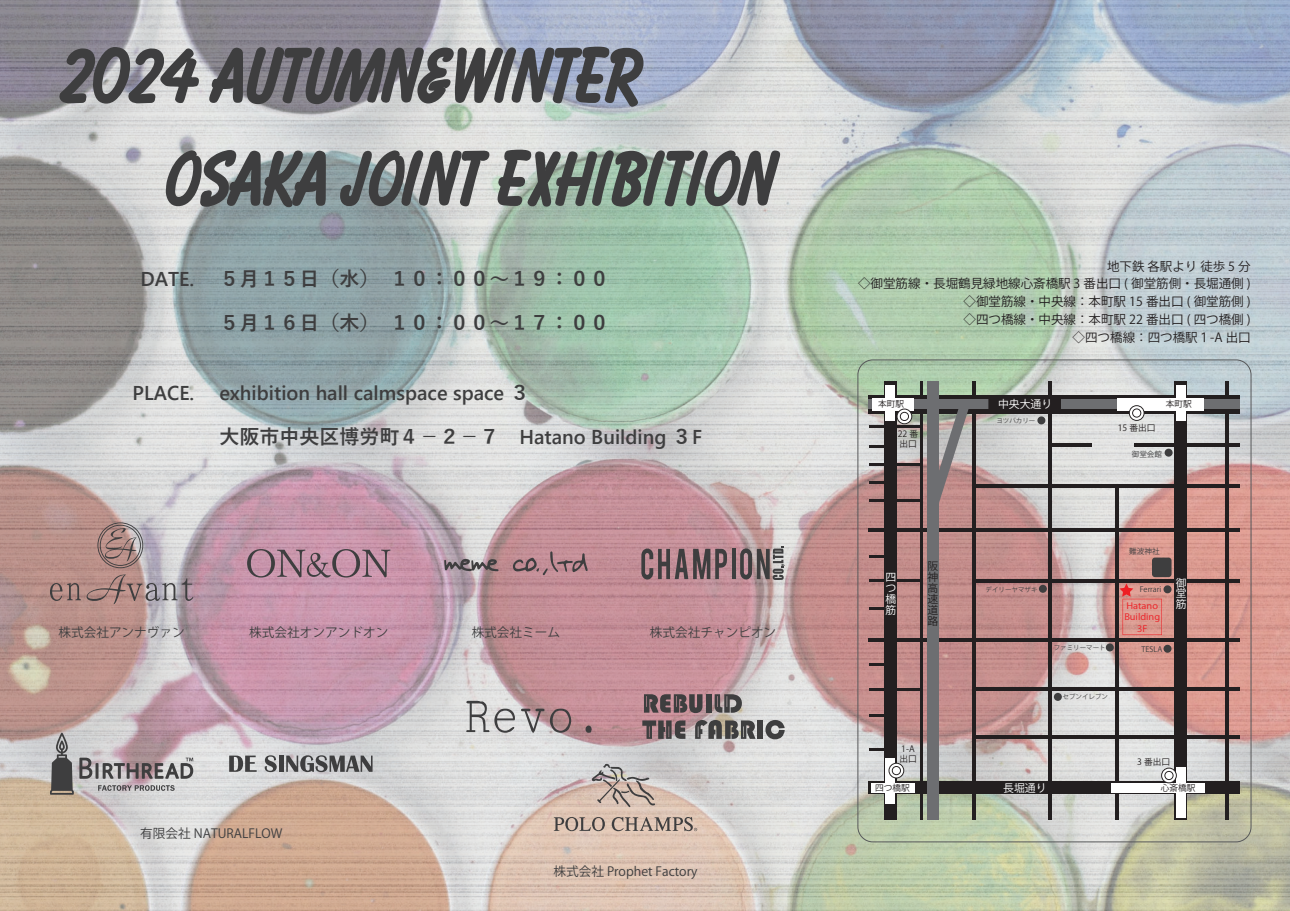
<style>
.page{position:relative;width:1290px;height:911px;background:#fff}
.page>*{position:absolute;margin:0;border:0;box-sizing:border-box;transform-origin:0 0}
.t1{font:67.12px/103px "Bassett H Normal";color:#3e3e3f}
.t2{font:700 20px/43.5px "Yu Gothic UI";color:#3e3e3f}
.t3{font:12.62px "Koz Go Pro";color:#3e3e3f}
.t4{font:12.5px/17.8px "Koz Go Pr 6 N";color:#231f20;text-align:right}
.t5{font:10.88px/10.9px "Koz Go Pr 6 N";color:#fff;text-align:justify}
.t6{font:10.88px/10.9px "Koz Go Pr 6 N";color:#231f20;text-align:justify}
.t7{font:8.75px/11.5px "Koz Go Pr 6 N";color:#ee1d23;text-align:center;scale:1.1 1}
.t8{font:8.62px/9.8px "Koz Go Pr 6 N";color:#231f20}
.t9{font:7.62px "Koz Go Pr 6 N";color:#3e3e3f}
.t10{font:6.5px "Koz Go Pr 6 N";color:#3e3e3f}
</style>
<div class="page">
<img style="left:0;top:0;width:1290px;height:911px">
<hr style="left:869px;top:528px;width:371px;height:4px;background:#231f20">
<hr style="left:869px;top:638px;width:371px;height:4px;background:#231f20">
<div style="left:869px;top:781px;width:371px;height:13px;background:#231f20"></div>
<div style="left:869px;top:395px;width:371px;height:18px;background:#231f20"></div>
<div style="left:1174px;top:382px;width:13px;height:438px;background:#231f20"></div>
<hr style="left:1225px;top:382px;width:4px;height:438px;background:#231f20">
<hr style="left:1115px;top:485px;width:4px;height:335px;background:#231f20">
<hr style="left:1048px;top:382px;width:4px;height:438px;background:#231f20">
<hr style="left:972px;top:382px;width:4px;height:438px;background:#231f20">
<hr style="left:920px;top:382px;width:3px;height:438px;background:#231f20">
<div style="left:884px;top:382px;width:12px;height:438px;background:#231f20"></div>
<div style="left:927px;top:382px;width:11px;height:438px;background:#6d6e71"></div>
<svg style="left:938px;top:409px;width:31px;height:99px;background:#a28f8e"></svg>
<svg style="left:976px;top:483px;width:264px;height:4px"></svg>
<hr style="left:974px;top:579px;width:266px;height:4px;background:#231f20">
<hr style="left:974px;top:687px;width:266px;height:4px;background:#231f20">
<hr style="left:974px;top:735px;width:266px;height:4px;background:#231f20">
<hr style="left:869px;top:425px;width:52px;height:3px;background:#231f20">
<hr style="left:869px;top:463px;width:52px;height:3px;background:#231f20">
<hr style="left:869px;top:499px;width:52px;height:3px;background:#231f20">
<hr style="left:869px;top:579px;width:52px;height:3px;background:#231f20">
<hr style="left:869px;top:688px;width:52px;height:2px;background:#231f20">
<hr style="left:869px;top:714px;width:16px;height:3px;background:#231f20">
<hr style="left:869px;top:663px;width:16px;height:3px;background:#231f20">
<hr style="left:869px;top:607px;width:16px;height:3px;background:#231f20">
<hr style="left:869px;top:555px;width:16px;height:3px;background:#231f20">
<hr style="left:869px;top:481px;width:16px;height:3px;background:#231f20">
<hr style="left:869px;top:445px;width:16px;height:3px;background:#231f20">
<hr style="left:1051px;top:443px;width:40px;height:4px;background:#231f20">
<hr style="left:1134px;top:443px;width:106px;height:4px;background:#231f20">
<hr style="left:869px;top:748px;width:16px;height:3px;background:#231f20">
<div style="left:869px;top:399px;width:371px;height:10px;background:#6d6e71"></div>
<div style="left:1117px;top:398px;width:86px;height:12px;background:#fff"></div>
<div style="left:1176px;top:384px;width:9px;height:36px;background:#fff"></div>
<div style="left:872px;top:398px;width:41px;height:12px;background:#fff"></div>
<div style="left:885px;top:385px;width:10px;height:35px;background:#fff"></div>
<div style="left:871px;top:783px;width:44px;height:9px;background:#fff"></div>
<div style="left:885px;top:759px;width:10px;height:45px;background:#fff"></div>
<div style="left:1111px;top:783px;width:93px;height:9px;background:#fff"></div>
<div style="left:1176px;top:766px;width:9px;height:51px;background:#fff"></div>
<svg style="left:988px;top:399px;width:72px;height:10px"></svg>
<svg style="left:888px;top:762px;width:16px;height:16px"></svg>
<svg style="left:1161px;top:767px;width:16px;height:16px"></svg>
<svg style="left:1129px;top:405px;width:15px;height:16px"></svg>
<svg style="left:896px;top:408px;width:16px;height:16px"></svg>
<div style="left:1037px;top:416px;width:8px;height:8px;background:#3e3e3f;border-radius:50%"></div>
<div style="left:1039px;top:585px;width:8px;height:8px;background:#3e3e3f;border-radius:50%"></div>
<div style="left:1164px;top:448px;width:8px;height:8px;background:#3e3e3f;border-radius:50%"></div>
<div style="left:1163px;top:585px;width:8px;height:8px;background:#3e3e3f;border-radius:50%"></div>
<div style="left:1163px;top:644px;width:8px;height:8px;background:#3e3e3f;border-radius:50%"></div>
<div style="left:1106px;top:643px;width:8px;height:8px;background:#3e3e3f;border-radius:50%"></div>
<div style="left:1054px;top:693px;width:8px;height:8px;background:#3e3e3f;border-radius:50%"></div>
<div style="left:1152px;top:557px;width:19px;height:20px;background:#3e3e3f;border-radius:3px"></div>
<svg style="left:1119px;top:583px;width:43px;height:52px;background:#db9288"></svg>
<svg style="left:50px;top:732px;width:143px;height:62px;background:#aaa1a4"></svg>
<svg style="left:229px;top:755px;width:28px;height:17px"></svg>
<svg style="left:265px;top:755px;width:12px;height:17px"></svg>
<hr style="left:279px;top:755px;width:4px;height:17px;background:#3e3e3f">
<svg style="left:286px;top:755px;width:86px;height:17px"></svg>
<svg style="left:50px;top:583px;width:31px;height:18px"></svg>
<svg style="left:87px;top:574px;width:106px;height:30px;background:#a79090"></svg>
<svg style="left:97px;top:522px;width:46px;height:46px;background:#a48985"></svg>
<svg style="left:247px;top:549px;width:143px;height:28px;background:#a67f90"></svg>
<svg style="left:444px;top:558px;width:54px;height:13px"></svg>
<svg style="left:512px;top:551px;width:76px;height:24px;background:#a97e85"></svg>
<svg style="left:641px;top:547px;width:86px;height:33px;background:#876a6f"></svg>
<hr style="left:732px;top:549px;width:3px;height:30px;background:#3e3e3f">
<svg style="left:740px;top:546px;width:45px;height:34px;background:#847879"></svg>
<svg style="left:466px;top:701px;width:49px;height:31px;background:#b8b7b7"></svg>
<svg style="left:521px;top:708px;width:23px;height:24px"></svg>
<svg style="left:550px;top:708px;width:21px;height:24px"></svg>
<svg style="left:585px;top:725px;width:7px;height:7px"></svg>
<div style="left:706px;top:694px;width:5px;height:18px;background:#3e3e3f"></div>
<div style="left:757px;top:720px;width:6px;height:19px;background:#3e3e3f"></div>
<svg style="left:765px;top:720px;width:20px;height:19px"></svg>
<svg style="left:642px;top:720px;width:43px;height:19px"></svg>
<svg style="left:695px;top:720px;width:60px;height:19px"></svg>
<svg style="left:644px;top:694px;width:58px;height:19px"></svg>
<svg style="left:714px;top:694px;width:28px;height:18px"></svg>
<svg style="left:591px;top:763px;width:65px;height:45px;background:#bdb0aa"></svg>
<svg style="left:554px;top:817px;width:51px;height:14px"></svg>
<svg style="left:612px;top:817px;width:85px;height:14px"></svg>
<h1 class="t1" style="left:160px;top:27px;width:611px;text-indent:-105px">2024 AUTUMN&amp;WINTER<br>OSAKA JOINT EXHIBITION</h1>
<p class="t2" style="left:140px;top:257px;width:55px">DATE.</p>
<p class="t2" style="left:133px;top:371px;width:63px">PLACE.</p>
<p class="t2" style="left:219px;top:257px;width:391px">５月１５日（水）　１０：００～１９：００<br>５月１６日（木）　１０：００～１７：００</p>
<p class="t2" style="left:219px;top:371px;width:484px">exhibition hall calmspace space ３<br>大阪市中央区博労町４－２－７　Hatano Building ３F</p>
<p class="t3" style="left:58px;top:624px;width:128px">株式会社アンナヴァン</p>
<p class="t3" style="left:249px;top:624px;width:141px">株式会社オンアンドオン</p>
<p class="t3" style="left:472px;top:624px;width:90px">株式会社ミーム</p>
<p class="t3" style="left:650px;top:624px;width:128px">株式会社チャンピオン</p>
<p class="t3" style="left:140px;top:824px;width:144px">有限会社 NATURALFLOW</p>
<p class="t3" style="left:553px;top:863px;width:145px">株式会社 Prophet Factory</p>
<p class="t4" style="left:858px;top:257px;width:394px">地下鉄 各駅より 徒歩 5 分<br>◇御堂筋線・長堀鶴見緑地線心斎橋駅 3 番出口 ( 御堂筋側・長堀通側 ) ◇御堂筋線・中央線：本町駅 15 番出口 ( 御堂筋側 )<br>◇四つ橋線・中央線：本町駅 22 番出口 ( 四つ橋側 )<br>◇四つ橋線：四つ橋駅１-A 出口</p>
<p class="t5" style="left:998px;top:399px;width:56px">中央大通り</p>
<p class="t10" style="left:996px;top:417px;width:40px">ヨツバカリー</p>
<p class="t8" style="left:878px;top:399px;width:27px">本町駅</p>
<p class="t8" style="left:1166px;top:399px;width:27px">本町駅</p>
<p class="t8" style="left:1118px;top:423px;width:39px">15 番出口</p>
<p class="t8" style="left:898px;top:429px;width:22px">22 番出口</p>
<p class="t9" style="left:1132px;top:449px;width:32px">御堂会館</p>
<p class="t5" style="left:885px;top:572px;width:17px">四つ橋筋</p>
<p class="t6" style="left:927px;top:561px;width:18px">阪神高速道路</p>
<p class="t8" style="left:899px;top:744px;width:19px">1-A出口</p>
<p class="t10" style="left:985px;top:585px;width:53px">デイリーヤマザキ</p>
<p class="t10" style="left:1054px;top:644px;width:53px">ファミリーマート</p>
<p class="t10" style="left:1062px;top:693px;width:47px">セブンイレブン</p>
<p class="t9" style="left:1129px;top:547px;width:32px">難波神社</p>
<p class="t9" style="left:1139px;top:585px;width:23px">Ferrari</p>
<p class="t7" style="left:1124px;top:600px;width:34px">Hatano<br>Building<br>3F</p>
<p class="t9" style="left:1141px;top:645px;width:22px">TESLA</p>
<p class="t5" style="left:1176px;top:577px;width:17px">御堂筋</p>
<p class="t8" style="left:1137px;top:757px;width:34px">3 番出口</p>
<p class="t8" style="left:875px;top:783px;width:36px">四つ橋駅</p>
<p class="t5" style="left:1003px;top:782px;width:45px">長堀通り</p>
<p class="t8" style="left:1161px;top:783px;width:36px">心斎橋駅</p>
</div>
